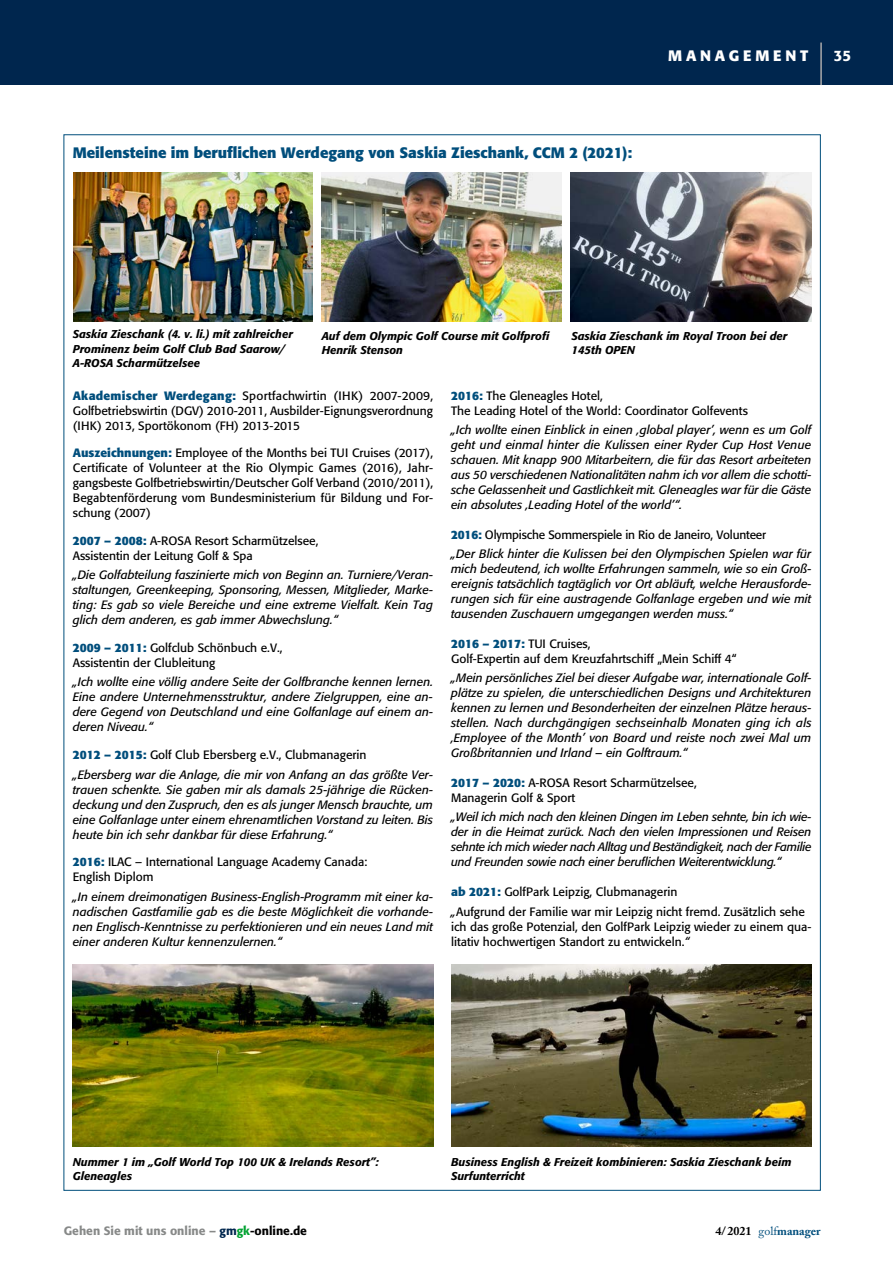
<style>
.page{position:relative;width:893px;height:1263px;background:#fff}
.page>*{position:absolute;margin:0;border:0;box-sizing:border-box;transform-origin:0 0}
.t1{font:700 15px "Formata";color:#004e7c}
.t2{font:700 15px "Formata";letter-spacing:.25em;color:#fff}
.t3{font:500 15px "Formata";color:#fff}
.t4{font:italic 12px/15px "Formata";color:#000;text-align:justify}
.t5{font:12px/15px "Formata";color:#000}
.t6{font:500 12px "Formata";color:#878988}
.t7{font:700 12px "Adobe Caslon Pro";color:#004e7c}
.t8{font:italic 500 11.25px/14.4px "Formata";color:#000}
.s1{font-weight:700;color:#004e7c}
.s2{font-weight:700;font-style:normal;color:#004e7c}
.s3{font-style:normal}
.s4{font-style:italic}
.s5{color:#00264e}
.s6{color:#00a231}
.s7{color:#000}
.s8{font-weight:400}
</style>
<div class="page">
<div style="left:0;top:0;width:893px;height:85px;background:#00264e"></div>
<hr style="left:821px;top:43px;width:1px;height:42px;background:#fff">
<img style="left:73px;top:964px;width:360px;height:183px">
<img style="left:451px;top:964px;width:360px;height:183px">
<img style="left:571px;top:172px;width:240px;height:149px">
<img style="left:321px;top:172px;width:241px;height:149px">
<img style="left:73px;top:172px;width:239px;height:149px">
<p class="t1" style="left:73px;top:143px;width:561px">Meilensteine im beruflichen Werdegang von Saskia Zieschank, CCM 2 (2021):</p>
<p class="t2" style="left:668px;top:46px;width:142px">MANAGEMENT</p>
<p class="t3" style="left:834px;top:46px;width:19px">35</p>
<p class="t8" style="left:73px;top:327px;width:222px">Saskia Zieschank (4. v. li.) mit zahlreicher<br>Prominenz beim Golf Club Bad Saarow/<br>A-ROSA Scharmützelsee</p>
<p class="t8" style="left:322px;top:329px;width:230px">Auf dem Olympic Golf Course mit Golfprofi<br>Henrik Stenson</p>
<p class="t8" style="left:571px;top:329px;width:217px">Saskia Zieschank im Royal Troon bei der<br>145th OPEN</p>
<p class="t5" style="left:73px;top:388px;width:362px;text-align:justify"><span class="s1">Akademischer Werdegang:</span> Sportfachwirtin (IHK) 2007-2009, Golfbetriebswirtin (DGV) 2010-2011, Ausbilder-Eignungsverordnung (IHK) 2013, Sportökonom (FH) 2013-2015</p>
<p class="t5" style="left:73px;top:446px;width:362px;text-align:justify"><span class="s1">Auszeichnungen:</span> Employee of the Months bei TUI Cruises (2017), Certificate of Volunteer at the Rio Olympic Games (2016), Jahr&shy;gangsbeste Golfbetriebswirtin/Deutscher Golf Verband (2010/2011), Begabtenförderung vom Bundesministerium für Bildung und For&shy;schung (2007)</p>
<p class="t5" style="left:73px;top:533px;width:247px"><span class="s1">2007 – 2008:</span> A-ROSA Resort Scharmützelsee,<br>Assistentin der Leitung Golf &amp; Spa</p>
<p class="t4" style="left:73px;top:568px;width:362px">„Die Golfabteilung faszinierte mich von Beginn an. Turniere/Veran&shy;staltungen, Greenkeeping, Sponsoring, Messen, Mitglieder, Marke&shy;ting: Es gab so viele Bereiche und eine extreme Vielfalt. Kein Tag glich dem anderen, es gab immer Abwechslung.“</p>
<p class="t5" style="left:73px;top:640px;width:211px"><span class="s1">2009 – 2011:</span> Golfclub Schönbuch e.V.,<br>Assistentin der Clubleitung</p>
<p class="t4" style="left:73px;top:675px;width:362px">„Ich wollte eine völlig andere Seite der Golfbranche kennen lernen.<br>Eine andere Unternehmensstruktur, andere Zielgruppen, eine an&shy;dere Gegend von Deutschland und eine Golfanlage auf einem an&shy;deren Niveau.“</p>
<p class="t4" style="left:73px;top:745px;width:362px;line-height:19.2px"><span class="s2">2012 – 2015:</span> <span class="s3">Golf Club Ebersberg e.V., Clubmanagerin<br></span>„Ebersberg war die Anlage, die mir von Anfang an das größte Ver-</p>
<p class="t4" style="left:73px;top:782px;width:362px">trauen schenkte. Sie gaben mir als damals 25-jährige die Rücken&shy;deckung und den Zuspruch, den es als junger Mensch brauchte, um eine Golfanlage unter einem ehrenamtlichen Vorstand zu leiten. Bis heute bin ich sehr dankbar für diese Erfahrung.“</p>
<p class="t5" style="left:73px;top:854px;width:296px"><span class="s1">2016:</span> ILAC – International Language Academy Canada:<br>English Diplom</p>
<p class="t4" style="left:73px;top:889px;width:362px">„In einem dreimonatigen Business-English-Programm mit einer ka&shy;nadischen Gastfamilie gab es die beste Möglichkeit die vorhande&shy;nen Englisch-Kenntnisse zu perfektionieren und ein neues Land mit einer anderen Kultur kennenzulernen.“</p>
<p class="t5" style="left:451px;top:388px;width:298px"><span class="s1">2016:</span> The Gleneagles Hotel,<br>The Leading Hotel of the World: Coordinator Golfevents</p>
<p class="t4" style="left:451px;top:422px;width:362px">„Ich wollte einen Einblick in einen ‚global player’, wenn es um Golf geht und einmal hinter die Kulissen einer Ryder Cup Host Venue schauen. Mit knapp 900 Mitarbeitern, die für das Resort arbeiteten aus 50 verschiedenen Nationalitäten nahm ich vor allem die schotti&shy;sche Gelassenheit und Gastlichkeit mit. Gleneagles war für die Gäste ein absolutes ‚Leading Hotel of the world’“.</p>
<p class="t4" style="left:451px;top:525px;width:362px;line-height:19.2px"><span class="s2">2016:</span> <span class="s3">Olympische Sommerspiele in Rio de Janeiro, Volunteer<br></span>„Der Blick hinter die Kulissen bei den Olympischen Spielen war für</p>
<p class="t4" style="left:451px;top:561px;width:362px">mich bedeutend, ich wollte Erfahrungen sammeln, wie so ein Groß&shy;ereignis tatsächlich tagtäglich vor Ort abläuft, welche Herausforde&shy;rungen sich für eine austragende Golfanlage ergeben und wie mit tausenden Zuschauern umgegangen werden muss.“</p>
<p class="t5" style="left:451px;top:636px;width:287px"><span class="s1">2016 – 2017:</span> TUI Cruises,<br>Golf-Expertin auf dem Kreuzfahrtschiff „Mein Schiff 4“</p>
<p class="t4" style="left:451px;top:670px;width:362px">„Mein persönliches Ziel bei dieser Aufgabe war, internationale Golf&shy;plätze zu spielen, die unterschiedlichen Designs und Architekturen kennen zu lernen und Besonderheiten der einzelnen Plätze heraus&shy;stellen. Nach durchgängigen sechseinhalb Monaten ging ich als ‚Employee of the Month’ von Board und reiste noch zwei Mal um Großbritannien und Irland – ein Golftraum.“</p>
<p class="t5" style="left:451px;top:775px;width:247px"><span class="s1">2017 – 2020:</span> A-ROSA Resort Scharmützelsee,<br>Managerin Golf &amp; Sport</p>
<p class="t4" style="left:451px;top:810px;width:362px">„Weil ich mich nach den kleinen Dingen im Leben sehnte, bin ich wie&shy;der in die Heimat zurück. Nach den vielen Impressionen und Reisen sehnte ich mich wieder nach Alltag und Beständigkeit, nach der Familie und Freunden sowie nach einer beruflichen Weiterentwicklung.“</p>
<p class="t5" style="left:451px;top:882px;width:355px;line-height:19.2px"><span class="s1">ab 2021:</span> GolfPark Leipzig, Clubmanagerin<br><span class="s4">„</span>Aufgrund der Familie war mir Leipzig nicht fremd. Zusätzlich sehe</p>
<p class="t5" style="left:451px;top:919px;width:362px">ich das große Potenzial, den GolfPark Leipzig wieder zu einem qua&shy;litativ hochwertigen Standort zu entwickeln.<span class="s4">“</span></p>
<p class="t8" style="left:73px;top:1154px;width:308px">Nummer 1 im „Golf World Top 100 UK &amp; Irelands Resort”:<br>Gleneagles</p>
<p class="t8" style="left:451px;top:1154px;width:342px">Business English &amp; Freizeit kombinieren: Saskia Zieschank beim<br>Surfunterricht</p>
<p class="t6" style="left:64px;top:1223px;width:245px">Gehen Sie mit uns online – <span class="s5">gm</span><span class="s6">gk</span><span class="s7">-online.de</span></p>
<p class="t7" style="left:715px;top:1224px;width:107px"><span class="s7">4/2021</span> <span class="s8">golf</span>manager</p>
</div>
